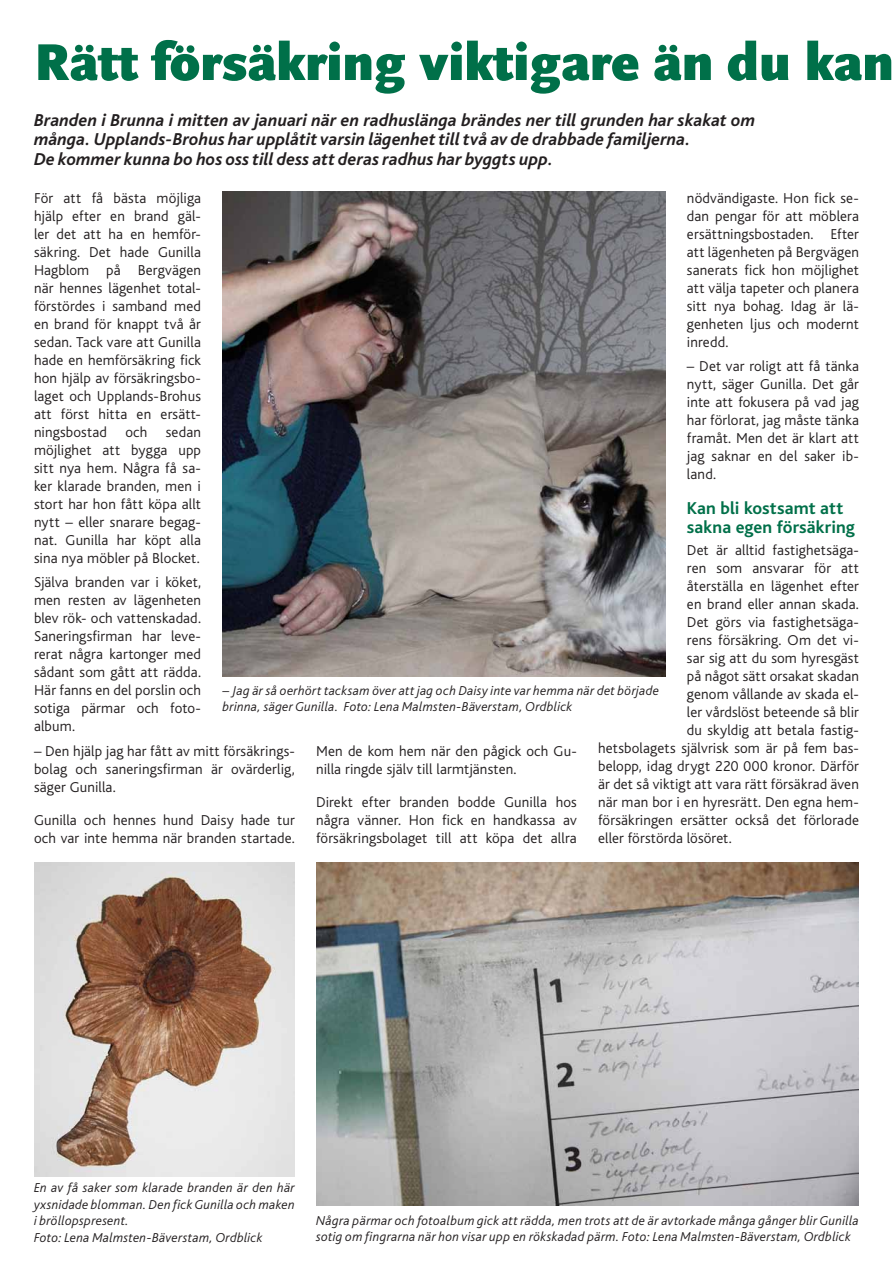
<style>
.page{position:relative;width:893px;height:1263px;background:#fff}
.page>*{position:absolute;margin:0;border:0;box-sizing:border-box;transform-origin:0 0}
.t1{font:900 54px "Scala Sans";color:#007049}
.t2{font:italic 700 18px/19.5px "Bliss";letter-spacing:.005em;color:#231f20}
.t3{font:700 18px/19.5px "Bliss";letter-spacing:.005em;color:#007049}
.t4{font:300 15px/18px "Bliss";letter-spacing:.01em;color:#231f20;text-align:justify}
.t5{font:italic 300 13.5px/16.5px "Bliss";letter-spacing:.02em;color:#231f20}
</style>
<div class="page">
<img style="left:34px;top:862px;width:261px;height:314px">
<img style="left:316px;top:862px;width:543px;height:343px">
<img style="left:222px;top:191px;width:444px;height:486px">
<h1 class="t1" style="left:34px;top:33px;width:861px">Rätt försäkring viktigare än du kan</h1>
<p class="t2" style="left:34px;top:110px;width:723px">Branden i Brunna i mitten av januari när en radhuslänga brändes ner till grunden har skakat om många. Upplands-Brohus har upplåtit varsin lägenhet till två av de drabbade familjerna.<br>De kommer kunna bo hos oss till dess att deras radhus har byggts upp.</p>
<p class="t4" style="left:687px;top:189px;width:174px">nödvändigaste. Hon fick se&shy;dan pengar för att möblera ersättningsbostaden. Efter att lägenheten på Bergvägen sanerats fick hon möjlighet att välja tapeter och planera sitt nya bohag. Idag är lä&shy;genheten ljus och modernt inredd.</p>
<p class="t4" style="left:687px;top:358px;width:173px">– Det var roligt att få tänka nytt, säger Gunilla. Det går inte att fokusera på vad jag har förlorat, jag måste tänka framåt. Men det är klart att jag saknar en del saker ib&shy;land.</p>
<p class="t3" style="left:687px;top:498px;width:170px">Kan bli kostsamt att sakna egen försäkring</p>
<p class="t4" style="left:687px;top:542px;width:173px">Det är alltid fastighetsäga-</p>
<p class="t4" style="left:687px;top:560px;width:173px">ren som ansvarar för att</p>
<p class="t4" style="left:687px;top:578px;width:173px">återställa en lägenhet efter</p>
<p class="t4" style="left:687px;top:596px;width:173px">en brand eller annan skada.</p>
<p class="t4" style="left:687px;top:614px;width:173px">Det görs via fastighetsäga-</p>
<p class="t4" style="left:687px;top:632px;width:173px">rens försäkring. Om det vi-</p>
<p class="t4" style="left:687px;top:650px;width:173px">sar sig att du som hyresgäst</p>
<p class="t4" style="left:687px;top:668px;width:173px">på något sätt orsakat skadan</p>
<p class="t4" style="left:687px;top:686px;width:173px">genom vållande av skada el-</p>
<p class="t4" style="left:687px;top:704px;width:173px">ler vårdslöst beteende så blir</p>
<p class="t4" style="left:687px;top:722px;width:173px">du skyldig att betala fastig-</p>
<p class="t4" style="left:598px;top:740px;width:262px">hetsbolagets självrisk som är på fem bas-</p>
<p class="t4" style="left:598px;top:758px;width:262px">belopp, idag drygt 220 000 kronor. Därför</p>
<p class="t4" style="left:598px;top:776px;width:262px">är det så viktigt att vara rätt försäkrad även</p>
<p class="t4" style="left:598px;top:794px;width:262px">när man bor i en hyresrätt. Den egna hem-</p>
<p class="t4" style="left:598px;top:812px;width:262px">försäkringen ersätter också det förlorade</p>
<p class="t4" style="left:598px;top:830px;width:135px">eller förstörda lösöret.</p>
<p class="t4" style="left:34px;top:189px;width:168px">För att få bästa möjliga hjälp efter en brand gäl&shy;ler det att ha en hemför&shy;säkring. Det hade Gunilla Hagblom på Bergvägen när hennes lägenhet total&shy;förstördes i samband med en brand för knappt två år sedan. Tack vare att Gunilla hade en hemförsäkring fick hon hjälp av försäkringsbo&shy;laget och Upplands-Brohus att först hitta en ersätt&shy;ningsbostad och sedan möjlighet att bygga upp sitt nya hem. Några få sa&shy;ker klarade branden, men i stort har hon fått köpa allt nytt – eller snarare begag&shy;nat. Gunilla har köpt alla sina nya möbler på Blocket.</p>
<p class="t4" style="left:34px;top:574px;width:168px">Själva branden var i köket, men resten av lägenheten blev rök- och vattenskadad.<br>Saneringsfirman har leve&shy;rerat några kartonger med sådant som gått att rädda.<br>Här fanns en del porslin och sotiga pärmar och foto&shy;album.</p>
<p class="t4" style="left:34px;top:742px;width:262px">– Den hjälp jag har fått av mitt försäkrings&shy;bolag och saneringsfirman är ovärderlig, säger Gunilla.</p>
<p class="t4" style="left:34px;top:811px;width:262px">Gunilla och hennes hund Daisy hade tur och var inte hemma när branden startade.</p>
<p class="t5" style="left:223px;top:683px;width:438px">– Jag är så oerhört tacksam över att jag och Daisy inte var hemma när det började brinna, säger Gunilla. Foto: Lena Malmsten-Bäverstam, Ordblick</p>
<p class="t4" style="left:316px;top:742px;width:262px">Men de kom hem när den pågick och Gu&shy;nilla ringde själv till larmtjänsten.</p>
<p class="t4" style="left:316px;top:793px;width:262px">Direkt efter branden bodde Gunilla hos några vänner. Hon fick en handkassa av försäkringsbolaget till att köpa det allra</p>
<p class="t5" style="left:34px;top:1180px;width:262px">En av få saker som klarade branden är den här yxsnidade blomman. Den fick Gunilla och maken i bröllopspresent.<br>Foto: Lena Malmsten-Bäverstam, Ordblick</p>
<p class="t5" style="left:316px;top:1212px;width:544px">Några pärmar och fotoalbum gick att rädda, men trots att de är avtorkade många gånger blir Gunilla sotig om fingrarna när hon visar upp en rökskadad pärm. Foto: Lena Malmsten-Bäverstam, Ordblick</p>
</div>
